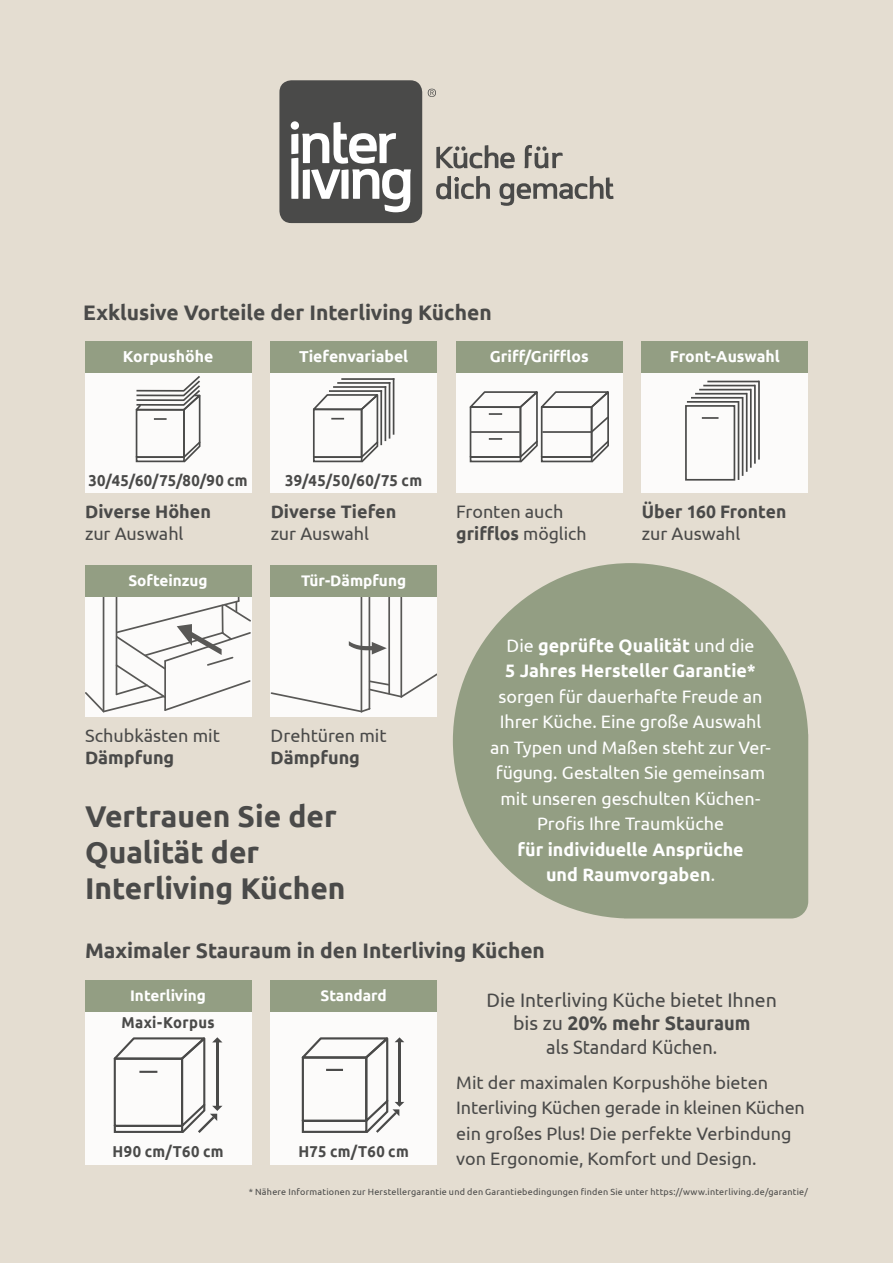
<style>
.page{position:relative;width:893px;height:1263px;background:#e4ddd1}
.page>*{position:absolute;margin:0;border:0;box-sizing:border-box;transform-origin:0 0}
.t1{font:700 30px/36px "Ubuntu";color:#4a4a49}
.t2{font:700 21px "Ubuntu";color:#4a4a49}
.t3{font:19.5px/23.4px "Ubuntu";color:#4a4a49;text-align:center}
.t4{font:18px/25.5px "Ubuntu";letter-spacing:-.005em;color:#4a4a49}
.t5{font:18px/25.5px "Ubuntu";color:#fff;text-align:center}
.t6{font:700 18px/25.5px "Ubuntu";color:#fff}
.t7{font:700 18px "Ubuntu";letter-spacing:.005em;color:#4a4a49}
.t8{font:700 15.75px "Ubuntu";letter-spacing:.025em;color:#4a4a49;scale:.94 1}
.t9{font:700 15.75px "Ubuntu";color:#fff}
.t10{font:700 15.3px "Ubuntu";color:#fff}
.t11{font:9px "Ubuntu";letter-spacing:.025em;color:#4a4a49}
.s1{font-weight:700}
.s2{font-weight:400}
</style>
<div class="page">
<div style="left:85px;top:589px;width:166px;height:128px;background:#fff"></div>
<svg style="left:85px;top:596px;width:166px;height:117px"></svg>
<div style="left:85px;top:565px;width:166px;height:31px;background:#939e83"></div>
<div style="left:271px;top:589px;width:166px;height:128px;background:#fff"></div>
<hr style="left:361px;top:596px;width:1px;height:115px;background:#4a4a49">
<hr style="left:369px;top:596px;width:1px;height:113px;background:#4a4a49">
<hr style="left:400px;top:596px;width:2px;height:101px;background:#4a4a49">
<hr style="left:388px;top:596px;width:2px;height:98px;background:#4a4a49">
<svg style="left:271px;top:672px;width:166px;height:41px"></svg>
<svg style="left:349px;top:641px;width:38px;height:13px"></svg>
<div style="left:271px;top:565px;width:166px;height:31px;background:#939e83"></div>
<svg style="left:453px;top:563px;width:355px;height:355px;fill:#939e83"></svg>
<div style="left:642px;top:368px;width:166px;height:125px;background:#fff"></div>
<div style="left:642px;top:341px;width:166px;height:31px;background:#939e83"></div>
<div style="left:685px;top:405px;width:50px;height:76px;border:2px solid #4a4a49"></div>
<hr style="left:687px;top:401px;width:51px;height:2px;background:#4a4a49">
<hr style="left:738px;top:401px;width:1px;height:79px;background:#4a4a49">
<hr style="left:691px;top:397px;width:52px;height:2px;background:#4a4a49">
<hr style="left:742px;top:397px;width:1px;height:79px;background:#4a4a49">
<hr style="left:695px;top:393px;width:52px;height:2px;background:#4a4a49">
<hr style="left:746px;top:393px;width:2px;height:79px;background:#4a4a49">
<hr style="left:699px;top:389px;width:52px;height:1px;background:#4a4a49">
<hr style="left:750px;top:389px;width:2px;height:79px;background:#4a4a49">
<hr style="left:703px;top:385px;width:52px;height:1px;background:#4a4a49">
<hr style="left:754px;top:385px;width:2px;height:79px;background:#4a4a49">
<hr style="left:707px;top:381px;width:52px;height:1px;background:#4a4a49">
<hr style="left:758px;top:381px;width:2px;height:79px;background:#4a4a49">
<svg style="left:702px;top:417px;width:16px;height:2px"></svg>
<div style="left:271px;top:368px;width:166px;height:125px;background:#fff"></div>
<div style="left:271px;top:341px;width:166px;height:31px;background:#939e83"></div>
<svg style="left:312px;top:394px;width:70px;height:69px"></svg>
<hr style="left:380px;top:390px;width:2px;height:55px;background:#4a4a49">
<hr style="left:329px;top:390px;width:53px;height:2px;background:#4a4a49">
<hr style="left:385px;top:386px;width:1px;height:55px;background:#4a4a49">
<hr style="left:333px;top:386px;width:53px;height:2px;background:#4a4a49">
<hr style="left:389px;top:382px;width:1px;height:57px;background:#4a4a49">
<hr style="left:337px;top:382px;width:53px;height:2px;background:#4a4a49">
<hr style="left:393px;top:378px;width:1px;height:57px;background:#4a4a49">
<hr style="left:341px;top:378px;width:53px;height:2px;background:#4a4a49">
<div style="left:85px;top:368px;width:166px;height:125px;background:#fff"></div>
<svg style="left:135px;top:376px;width:66px;height:87px"></svg>
<div style="left:85px;top:341px;width:166px;height:31px;background:#939e83"></div>
<div style="left:456px;top:368px;width:166px;height:125px;background:#fff"></div>
<div style="left:456px;top:341px;width:166px;height:31px;background:#939e83"></div>
<svg style="left:469px;top:391px;width:140px;height:72px"></svg>
<div style="left:85px;top:1004px;width:166px;height:161px;background:#fff"></div>
<svg style="left:113px;top:1037px;width:109px;height:96px"></svg>
<div style="left:85px;top:980px;width:166px;height:32px;background:#939e83"></div>
<div style="left:271px;top:1004px;width:166px;height:161px;background:#fff"></div>
<svg style="left:301px;top:1037px;width:103px;height:96px"></svg>
<div style="left:271px;top:980px;width:166px;height:32px;background:#939e83"></div>
<div style="left:279px;top:80px;width:143px;height:143px;background:#4a4a49;border-radius:12px"></div>
<svg style="left:291px;top:121px;width:120px;height:91px"></svg>
<svg style="left:428px;top:89px;width:8px;height:8px"></svg>
<svg style="left:436px;top:145px;width:177px;height:61px"></svg>
<p class="t2" style="left:83px;top:299px;width:410px">Exklusive Vorteile der Interliving Küchen</p>
<p class="t9" style="left:123px;top:347px;width:92px">Korpushöhe</p>
<p class="t9" style="left:299px;top:347px;width:111px">Tiefenvariabel</p>
<p class="t9" style="left:490px;top:347px;width:100px">Griff/Grifflos</p>
<p class="t8" style="left:89px;top:471px;width:171px">30/45/60/75/80/90 cm</p>
<p class="t8" style="left:285px;top:471px;width:147px">39/45/50/60/75 cm</p>
<p class="t7" style="left:85px;top:501px;width:128px">Diverse Höhen</p>
<p class="t4" style="left:85px;top:520px;width:100px">zur Auswahl</p>
<p class="t7" style="left:271px;top:501px;width:127px">Diverse Tiefen</p>
<p class="t4" style="left:271px;top:520px;width:100px">zur Auswahl</p>
<p class="t4" style="left:456px;top:500px;width:132px;line-height:21.6px">Fronten auch <span class="s1">grifflos</span> möglich</p>
<p class="t10" style="left:128px;top:571px;width:81px">Softeinzug</p>
<p class="t10" style="left:301px;top:571px;width:106px">Tür-Dämpfung</p>
<p class="t9" style="left:670px;top:347px;width:111px">Front-Auswahl</p>
<p class="t7" style="left:642px;top:501px;width:146px">Über 160 Fronten</p>
<p class="t4" style="left:642px;top:520px;width:100px">zur Auswahl</p>
<p class="t4" style="left:85px;top:722px;width:136px">Schubkästen mit</p>
<p class="t7" style="left:85px;top:746px;width:91px">Dämpfung</p>
<p class="t4" style="left:271px;top:722px;width:117px">Drehtüren mit</p>
<p class="t7" style="left:271px;top:746px;width:91px">Dämpfung</p>
<h1 class="t1" style="left:85px;top:798px;width:262px">Vertrauen Sie der<br>Qualität der<br>Interliving Küchen</h1>
<p class="t6" style="left:505px;top:632px;width:252px"><span class="s2">Die</span> geprüfte Qualität <span class="s2">und die<br></span>5 Jahres Hersteller Garantie*</p>
<p class="t5" style="left:490px;top:683px;width:282px">sorgen für dauerhafte Freude an<br>Ihrer Küche. Eine große Auswahl an Typen und Maßen steht zur Ver&shy;fügung. Gestalten Sie gemeinsam mit unseren geschulten Küchen-<br>Profis Ihre Traumküche</p>
<p class="t6" style="left:518px;top:836px;width:227px;text-align:center">für individuelle Ansprüche und Raumvorgaben<span class="s2">.</span></p>
<p class="t2" style="left:85px;top:938px;width:461px">Maximaler Stauraum in den Interliving Küchen</p>
<p class="t10" style="left:130px;top:987px;width:77px">Interliving</p>
<p class="t8" style="left:121px;top:1012px;width:101px">Maxi-Korpus</p>
<p class="t8" style="left:112px;top:1141px;width:120px">H90 cm/T60 cm</p>
<p class="t10" style="left:321px;top:987px;width:68px">Standard</p>
<p class="t8" style="left:299px;top:1141px;width:119px">H75 cm/T60 cm</p>
<p class="t3" style="left:486px;top:988px;width:292px">Die Interliving Küche bietet Ihnen bis zu <span class="s1">20% mehr Stauraum<br></span>als Standard Küchen.</p>
<p class="t4" style="left:456px;top:1069px;width:350px">Mit der maximalen Korpushöhe bieten Interliving Küchen gerade in kleinen Küchen ein großes Plus! Die perfekte Verbindung von Ergonomie, Komfort und Design.</p>
<p class="t11" style="left:249px;top:1186px;width:561px">* Nähere Informationen zur Herstellergarantie und den Garantiebedingungen finden Sie unter https://www.interliving.de/garantie/</p>
</div>
